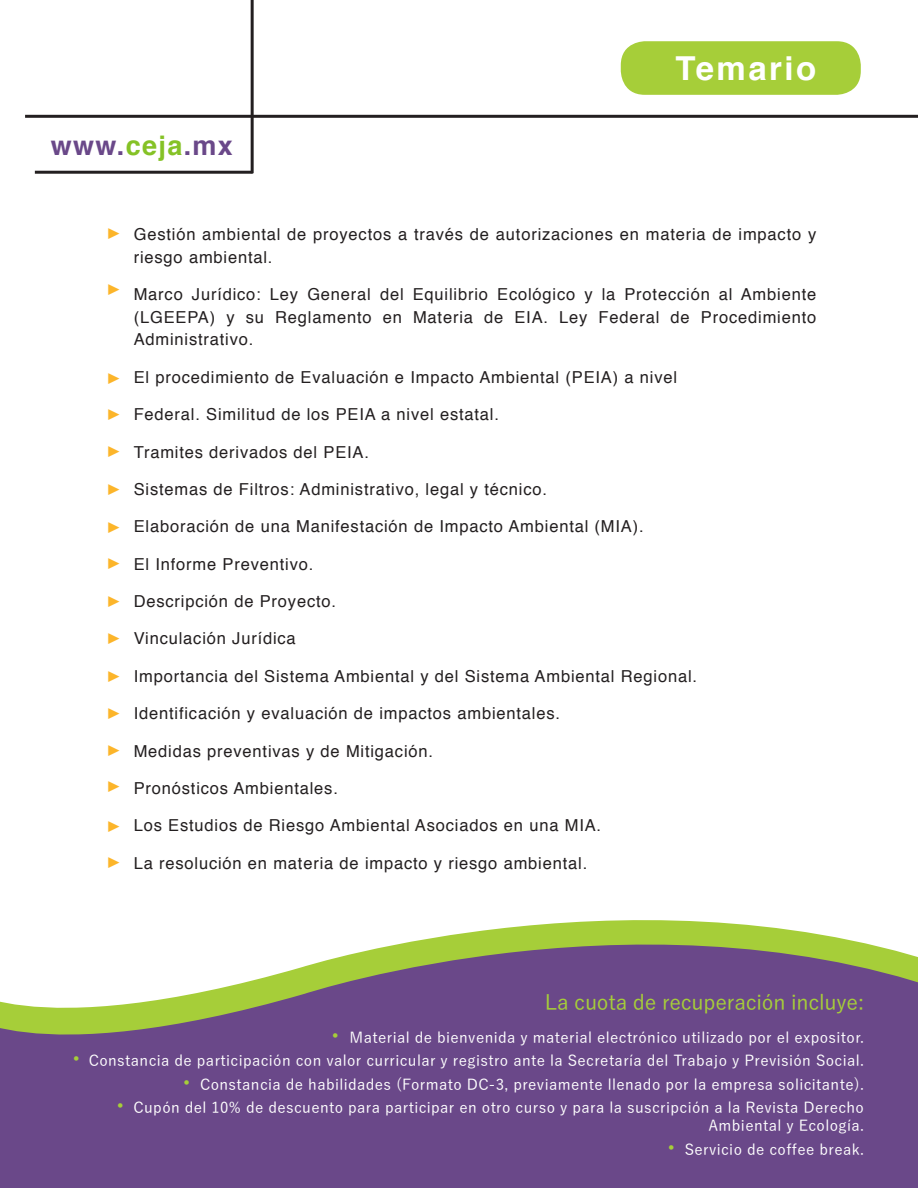
<style>
.page{position:relative;width:918px;height:1188px;background:#fff}
.page>*{position:absolute;margin:0;border:0;box-sizing:border-box;transform-origin:0 0}
.t1{font:700 33px "Helvetica";letter-spacing:.075em;color:#fff}
.t2{font:700 27px "Helvetica";letter-spacing:.05em;color:#6a4889}
.t3{font:500 21px "Yu Go";letter-spacing:-.01em;color:#a6ce39}
.t4{font:16.5px/22.5px "Helvetica";letter-spacing:.05em;color:#231f20}
.t5{font:15.75px "Franklin Gothic";color:#fcb52a}
.t6{font:500 15px "Yu Go";letter-spacing:.025em;color:#fff}
.s1{color:#85c226}
.s2{font-size:19.5px;color:#a6ce39}
</style>
<div class="page">
<hr style="left:25px;top:115px;width:893px;height:3px;background:#231f20">
<hr style="left:35px;top:171px;width:218px;height:3px;background:#231f20">
<hr style="left:251px;top:0;width:3px;height:173px;background:#231f20">
<div style="left:621px;top:41px;width:240px;height:54px;background:#a6ce39;border-radius:24px"></div>
<svg style="left:0;top:920px;width:918px;height:268px;background:#826c90"></svg>
<p class="t2" style="left:51px;top:124px;width:184px">www.<span class="s1">ceja</span>.mx</p>
<p class="t1" style="left:676px;top:42px;width:142px">Temario</p>
<p class="t5" style="left:106px;top:224px;width:17px">►</p>
<p class="t5" style="left:106px;top:280px;width:17px">►</p>
<p class="t5" style="left:106px;top:369px;width:17px">►</p>
<p class="t5" style="left:106px;top:405px;width:17px">►</p>
<p class="t5" style="left:106px;top:442px;width:17px">►</p>
<p class="t5" style="left:106px;top:480px;width:17px">►</p>
<p class="t5" style="left:106px;top:518px;width:17px">►</p>
<p class="t5" style="left:106px;top:554px;width:17px">►</p>
<p class="t5" style="left:106px;top:591px;width:17px">►</p>
<p class="t5" style="left:106px;top:629px;width:17px">►</p>
<p class="t5" style="left:106px;top:667px;width:17px">►</p>
<p class="t5" style="left:106px;top:704px;width:17px">►</p>
<p class="t5" style="left:106px;top:741px;width:17px">►</p>
<p class="t5" style="left:106px;top:777px;width:17px">►</p>
<p class="t5" style="left:106px;top:817px;width:17px">►</p>
<p class="t5" style="left:106px;top:853px;width:17px">►</p>
<p class="t4" style="left:134px;top:224px;width:684px">Gestión ambiental de proyectos a través de autorizaciones en materia de impacto y riesgo ambiental.</p>
<p class="t4" style="left:134px;top:284px;width:684px;text-align:justify">Marco Jurídico: Ley General del Equilibrio Ecológico y la Protección al Ambiente (LGEEPA) y su Reglamento en Materia de EIA. Ley Federal de Procedimiento Administrativo.</p>
<p class="t4" style="left:134px;top:366px;width:545px">El procedimiento de Evaluación e Impacto Ambiental (PEIA) a nivel</p>
<p class="t4" style="left:134px;top:404px;width:367px">Federal. Similitud de los PEIA a nivel estatal.</p>
<p class="t4" style="left:134px;top:441px;width:237px">Tramites derivados del PEIA.</p>
<p class="t4" style="left:134px;top:478px;width:415px">Sistemas de Filtros: Administrativo, legal y técnico.</p>
<p class="t4" style="left:134px;top:516px;width:511px">Elaboración de una Manifestación de Impacto Ambiental (MIA).</p>
<p class="t4" style="left:134px;top:553px;width:181px">El Informe Preventivo.</p>
<p class="t4" style="left:134px;top:591px;width:204px">Descripción de Proyecto.</p>
<p class="t4" style="left:134px;top:628px;width:164px">Vinculación Jurídica</p>
<p class="t4" style="left:134px;top:665px;width:565px">Importancia del Sistema Ambiental y del Sistema Ambiental Regional.</p>
<p class="t4" style="left:134px;top:703px;width:428px">Identificación y evaluación de impactos ambientales.</p>
<p class="t4" style="left:134px;top:740px;width:301px">Medidas preventivas y de Mitigación.</p>
<p class="t4" style="left:134px;top:777px;width:206px">Pronósticos Ambientales.</p>
<p class="t4" style="left:134px;top:815px;width:469px">Los Estudios de Riesgo Ambiental Asociados en una MIA.</p>
<p class="t4" style="left:134px;top:852px;width:455px">La resolución en materia de impacto y riesgo ambiental.</p>
<p class="t3" style="left:545px;top:983px;width:321px">La cuota de recuperación incluye:</p>
<p class="t6" style="left:331px;top:1024px;width:534px"><span class="s2">•</span> Material de bienvenida y material electrónico utilizado por el expositor.</p>
<p class="t6" style="left:73px;top:1047px;width:793px"><span class="s2">•</span> Constancia de participación con valor curricular y registro ante la Secretaría del Trabajo y Previsión Social.</p>
<p class="t6" style="left:183px;top:1070px;width:683px"><span class="s2">•</span> Constancia de habilidades (Formato DC-3, previamente llenado por la empresa solicitante).</p>
<p class="t6" style="left:116px;top:1094px;width:749px"><span class="s2">•</span> Cupón del 10% de descuento para participar en otro curso y para la suscripción a la Revista Derecho</p>
<p class="t6" style="left:709px;top:1112px;width:157px">Ambiental y Ecología.</p>
<p class="t6" style="left:667px;top:1135px;width:198px"><span class="s2">•</span> Servicio de coffee break.</p>
</div>
